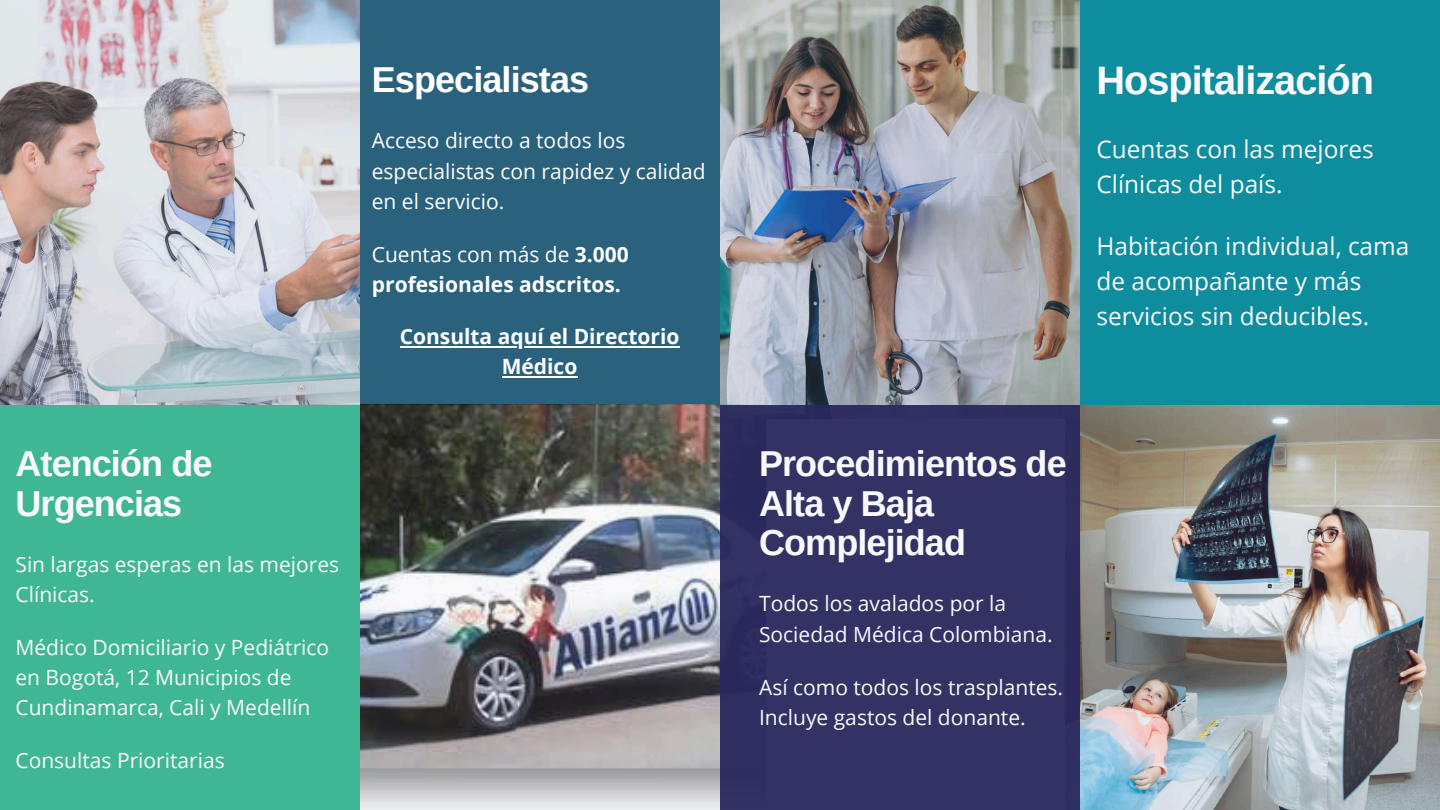
<style>
.page{position:relative;width:1440px;height:810px;background:#fff}
.page>*{position:absolute;margin:0;border:0;box-sizing:border-box;transform-origin:0 0}
.t1{font:700 39.8px "Arimo";letter-spacing:-.025em;color:#fff}
.t2{font:700 36px/39.9px "Arimo";letter-spacing:-.025em;color:#fff}
.t3{font:24.4px/35px "Open Sans";color:#fff}
.t4{font:21px/30.1px "Open Sans";color:#fff}
.t5{font:700 21px/30.1px "Open Sans";color:#fff}
.s1{font-weight:400}
</style>
<div class="page">
<img style="left:0;top:0;width:1440px;height:810px">
<hr style="left:400px;top:346px;width:279px;height:2px;background:#fff">
<hr style="left:502px;top:376px;width:75px;height:2px;background:#fff">
<h2 class="t2" style="left:15px;top:443px;width:198px">Atención de<br>Urgencias</h2>
<p class="t4" style="left:15px;top:549px;width:325px">Sin largas esperas en las mejores<br>Clínicas.</p>
<p class="t4" style="left:15px;top:632px;width:315px">Médico Domiciliario y Pediátrico en Bogotá, 12 Municipios de<br>Cundinamarca, Cali y Medellín</p>
<p class="t4" style="left:15px;top:745px;width:211px">Consultas Prioritarias</p>
<h2 class="t2" style="left:372px;top:60px;width:219px">Especialistas</h2>
<p class="t4" style="left:372px;top:125px;width:335px">Acceso directo a todos los especialistas con rapidez y calidad en el servicio.</p>
<p class="t5" style="left:372px;top:238px;width:259px"><span class="s1">Cuentas con más de</span> 3.000 profesionales adscritos.</p>
<p class="t5" style="left:400px;top:321px;width:281px;text-align:center">Consulta aquí el Directorio<br>Médico</p>
<h1 class="t1" style="left:1096px;top:58px;width:279px">Hospitalización</h1>
<p class="t3" style="left:1096px;top:131px;width:279px">Cuentas con las mejores<br>Clínicas del país.</p>
<p class="t3" style="left:1096px;top:228px;width:314px">Habitación individual, cama de acompañante y más servicios sin deducibles.</p>
<h2 class="t2" style="left:759px;top:443px;width:309px">Procedimientos de<br>Alta y Baja<br>Complejidad</h2>
<p class="t4" style="left:759px;top:588px;width:295px">Todos los avalados por la<br>Sociedad Médica Colombiana.</p>
<p class="t4" style="left:759px;top:671px;width:306px">Así como todos los trasplantes.<br>Incluye gastos del donante.</p>
</div>
